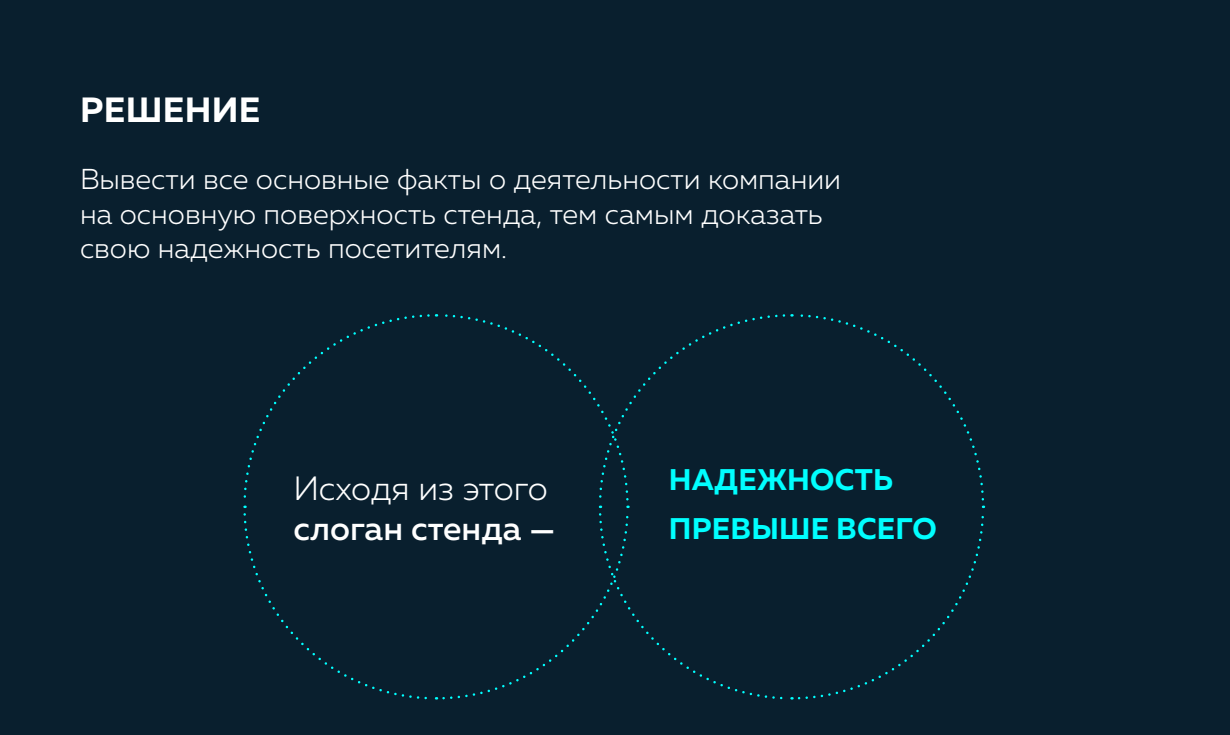
<style>
.page{position:relative;width:1230px;height:735px;background:#091f2e}
.page>*{position:absolute;margin:0;border:0;box-sizing:border-box;transform-origin:0 0}
.t1{font:700 35px "Muller";letter-spacing:.01em;color:#fff}
.t2{font:300 33.62px "Muller";letter-spacing:-.015em;color:#fff}
.t3{font:500 33.62px "Muller";color:#fff}
.t4{font:700 29.88px/48.5px "Muller";letter-spacing:.01em;color:#0ff}
.t5{font:300 28.75px/34.5px "Muller";color:#fff}
</style>
<div class="page">
<svg style="left:797px;top:508px;width:187px;height:192px"></svg>
<svg style="left:793px;top:314px;width:191px;height:187px"></svg>
<svg style="left:599px;top:314px;width:187px;height:192px"></svg>
<svg style="left:630px;top:607px;width:153px;height:93px"></svg>
<svg style="left:442px;top:508px;width:188px;height:192px"></svg>
<svg style="left:437px;top:314px;width:193px;height:188px"></svg>
<svg style="left:243px;top:314px;width:187px;height:192px"></svg>
<svg style="left:243px;top:513px;width:192px;height:187px"></svg>
<p class="t1" style="left:80px;top:88px;width:182px">РЕШЕНИЕ</p>
<p class="t5" style="left:80px;top:162px;width:763px">Вывести все основные факты о деятельности компании на основную поверхность стенда, тем самым доказать свою надежность посетителям.</p>
<p class="t2" style="left:293px;top:468px;width:256px">Исходя из этого</p>
<p class="t3" style="left:293px;top:508px;width:264px">слоган стенда —</p>
<p class="t4" style="left:669px;top:455px;width:270px">НАДЕЖНОСТЬ<br>ПРЕВЫШЕ ВСЕГО</p>
</div>
